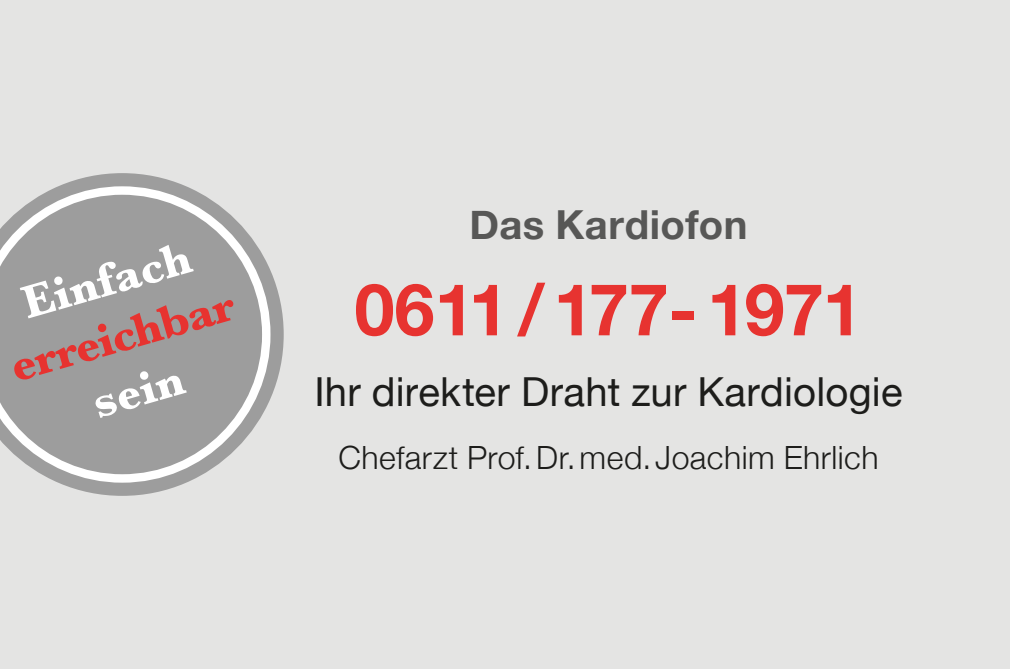
<style>
.page{position:relative;width:1010px;height:669px;background:#fff}
.page>*{position:absolute;margin:0;border:0;box-sizing:border-box;transform-origin:0 0}
.t1{font:700 72px "Helvetica Neue";letter-spacing:-.015em;color:#e73330}
.t2{font:700 48px "Baskerville";color:#fff}
.t3{font:700 48px "Baskerville";color:#e73330}
.t4{font:40px "Helvetica Neue";letter-spacing:.005em;color:#1d1d1b}
.t5{font:700 40px "Helvetica Neue";letter-spacing:.01em;color:#575756}
.t6{font:300 32px "Helvetica Neue";letter-spacing:.015em;color:#1d1d1b}
</style>
<div class="page">
<div style="left:0;top:0;width:1009px;height:669px;background:#e4e4e3"></div>
<svg style="left:59px;top:173px;width:224px;height:323px"></svg>
<svg style="left:0;top:186px;width:270px;height:297px;background:#aaa"></svg>
<p class="t2" style="left:14px;top:272px;width:175px;rotate:-16deg">Einfach</p>
<p class="t3" style="left:2px;top:335px;width:233px;rotate:-16deg">erreichbar</p>
<p class="t2" style="left:84px;top:371px;width:94px;rotate:-16deg">sein</p>
<p class="t5" style="left:469px;top:194px;width:279px">Das Kardiofon</p>
<p class="t1" style="left:354px;top:253px;width:509px">0611/177-1971</p>
<p class="t4" style="left:314px;top:363px;width:589px">Ihr direkter Draht zur Kardiologie</p>
<p class="t6" style="left:338px;top:431px;width:541px">Chefarzt Prof.Dr.med.Joachim Ehrlich</p>
</div>
